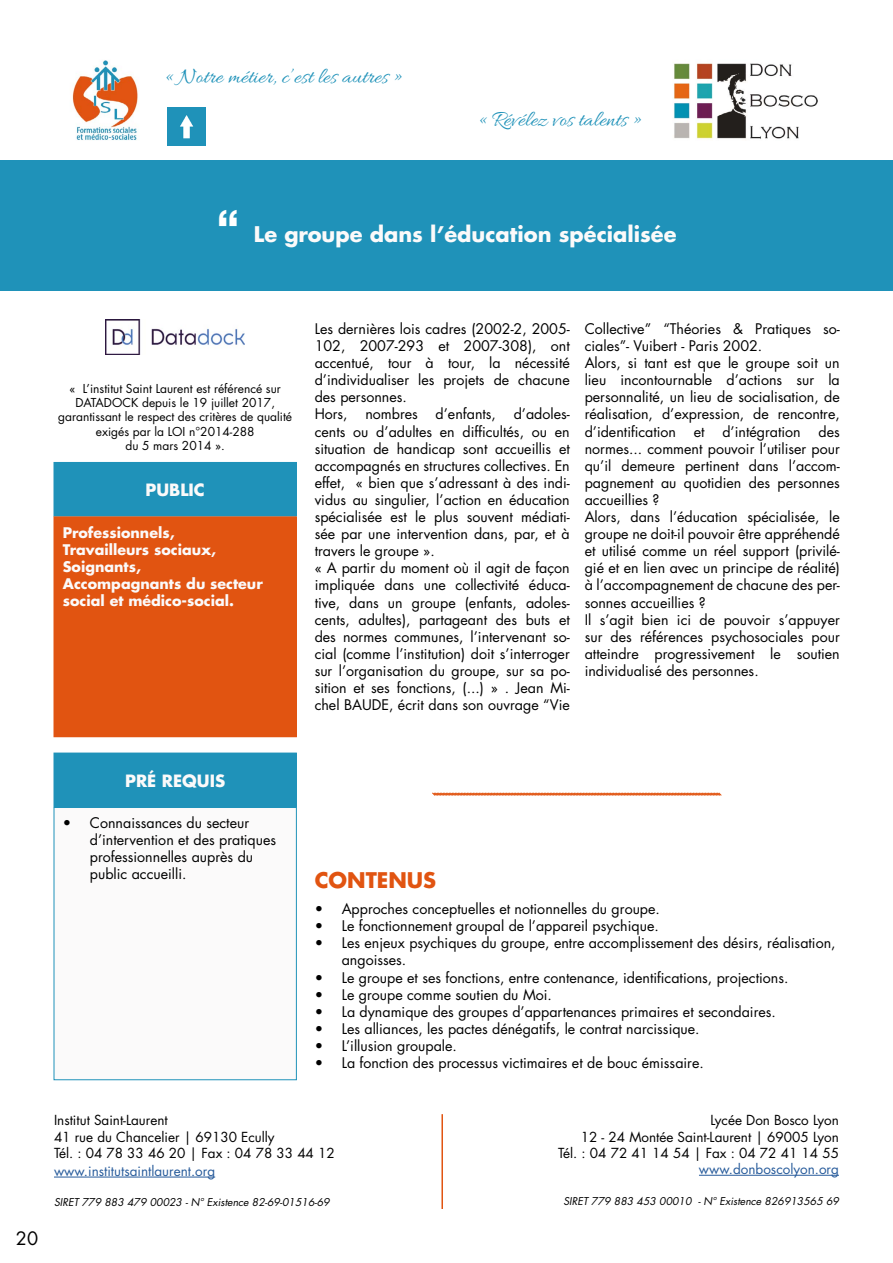
<style>
.page{position:relative;width:893px;height:1263px;background:#fff}
.page>*{position:absolute;margin:0;border:0;box-sizing:border-box;transform-origin:0 0}
.t1{font:22.5px "Allura";color:#1f92b9}
.t2{font:700 21px "Futura Std";color:#fbfafa}
.t3{font:700 21px "Futura Std";color:#e15411}
.t4{font:18px "Futura Std";color:#000}
.t5{font:700 16.5px "Futura Std";color:#fbfafa}
.t6{font:14.25px/17.1px "Futura Std";color:#000}
.t7{font:700 14.25px/17.1px "Futura Std";color:#fbfafa}
.t8{font:13.5px/16.2px "Futura Std";color:#000;text-align:right}
.t9{font:13.5px "Futura Std";color:#275b9b}
.t10{font:12px/14.4px "Futura Std";color:#000;text-align:center}
.t11{font:italic 10.5px "Futura Std";color:#000}
.s1{font-family:"Helvetica Neue LT Pro";font-weight:800;font-size:45px;color:#fff}
</style>
<div class="page">
<img style="left:673px;top:63px;width:145px;height:76px">
<img style="left:72px;top:60px;width:66px;height:80px">
<img style="left:105px;top:320px;width:139px;height:34px">
<div style="left:54px;top:462px;width:242px;height:54px;background:#1f92b9"></div>
<div style="left:0;top:161px;width:893px;height:130px;background:#1f92b9"></div>
<div style="left:54px;top:753px;width:242px;height:54px;background:#1f92b9"></div>
<hr style="left:699px;top:1175px;width:140px;height:1px;background:#275b9b">
<hr style="left:54px;top:1177px;width:161px;height:1px;background:#275b9b">
<hr style="left:441px;top:1114px;width:2px;height:95px;background:#e15411">
<img style="left:168px;top:107px;width:38px;height:38px">
<svg style="left:432px;top:792px;width:290px;height:4px"></svg>
<div style="left:54px;top:807px;width:242px;height:273px;background:#fbfafa"></div>
<div style="left:54px;top:807px;width:243px;height:273px;border:1px solid #1f92b9"></div>
<div style="left:54px;top:517px;width:242px;height:220px;background:#e15411"></div>
<div style="left:54px;top:516px;width:243px;height:221px;border:1px solid #e15411"></div>
<h1 class="t1" style="left:165px;top:64px;width:239px">« Notre métier, c’est les autres »</h1>
<h1 class="t1" style="left:478px;top:107px;width:164px">« Révélez vos talents »</h1>
<h2 class="t2" style="left:216px;top:220px;width:462px"><span class="s1">‘‘</span> Le groupe dans l’éducation spécialisée</h2>
<p class="t10" style="left:58px;top:381px;width:235px">« L’institut Saint Laurent est référencé sur DATADOCK depuis le 19 juillet 2017, garantissant le respect des critères de qualité exigés par la LOI n°2014-288<br>du 5 mars 2014 ».</p>
<p class="t5" style="left:146px;top:479px;width:61px">PUBLIC</p>
<p class="t7" style="left:63px;top:523px;width:201px">Professionnels,<br>Travailleurs sociaux,<br>Soignants,<br>Accompagnants du secteur social et médico-social.</p>
<p class="t6" style="left:315px;top:320px;width:257px">Les dernières lois cadres (2002-2, 2005- 102, 2007-293 et 2007-308), ont accentué, tour à tour, la nécessité d’individualiser les projets de chacune des personnes.<br>Hors, nombres d’enfants, d’adoles&shy;cents ou d’adultes en difficultés, ou en situation de handicap sont accueillis et accompagnés en structures collectives. En effet, « bien que s’adressant à des indi&shy;vidus au singulier, l’action en éducation spécialisée est le plus souvent médiati&shy;sée par une intervention dans, par, et à travers le groupe ».<br>« A partir du moment où il agit de façon impliquée dans une collectivité éduca&shy;tive, dans un groupe (enfants, adoles&shy;cents, adultes), partageant des buts et des normes communes, l’intervenant so&shy;cial (comme l’institution) doit s’interroger sur l’organisation du groupe, sur sa po&shy;sition et ses fonctions, (...) » . Jean Mi&shy;chel BAUDE, écrit dans son ouvrage “Vie</p>
<p class="t6" style="left:585px;top:320px;width:257px">Collective” “Théories &amp; Pratiques so&shy;ciales”- Vuibert - Paris 2002.<br>Alors, si tant est que le groupe soit un lieu incontournable d’actions sur la personnalité, un lieu de socialisation, de réalisation, d’expression, de rencontre, d’identification et d’intégration des normes... comment pouvoir l’utiliser pour qu’il demeure pertinent dans l’accom&shy;pagnement au quotidien des personnes accueillies ?<br>Alors, dans l’éducation spécialisée, le groupe ne doit-il pouvoir être appréhendé et utilisé comme un réel support (privilé&shy;gié et en lien avec un principe de réalité) à l’accompagnement de chacune des per&shy;sonnes accueillies ?<br>Il s’agit bien ici de pouvoir s’appuyer sur des références psychosociales pour atteindre progressivement le soutien individualisé des personnes.</p>
<p class="t5" style="left:125px;top:769px;width:102px">PRÉ REQUIS</p>
<p class="t6" style="left:90px;top:814px;width:188px;text-indent:-27px">• Connaissances du secteur d’intervention et des pratiques professionnelles auprès du public accueilli.</p>
<h2 class="t3" style="left:315px;top:866px;width:123px">CONTENUS</h2>
<p class="t6" style="left:315px;top:900px;width:347px">• Approches conceptuelles et notionnelles du groupe.</p>
<p class="t6" style="left:315px;top:917px;width:346px">• Le fonctionnement groupal de l’appareil psychique.</p>
<p class="t6" style="left:342px;top:935px;width:495px;text-indent:-27px">• Les enjeux psychiques du groupe, entre accomplissement des désirs, réalisation, angoisses.</p>
<p class="t6" style="left:315px;top:969px;width:475px">• Le groupe et ses fonctions, entre contenance, identifications, projections.</p>
<p class="t6" style="left:315px;top:986px;width:239px">• Le groupe comme soutien du Moi.</p>
<p class="t6" style="left:315px;top:1003px;width:463px">• La dynamique des groupes d’appartenances primaires et secondaires.</p>
<p class="t6" style="left:315px;top:1020px;width:387px">• Les alliances, les pactes dénégatifs, le contrat narcissique.</p>
<p class="t6" style="left:315px;top:1037px;width:144px">• L’illusion groupale.</p>
<p class="t6" style="left:315px;top:1054px;width:391px">• La fonction des processus victimaires et de bouc émissaire.</p>
<p class="t4" style="left:16px;top:1227px;width:24px">20</p>
<p class="t8" style="left:54px;top:1112px;width:282px;text-align:left">Institut Saint-Laurent<br>41 rue du Chancelier | 69130 Ecully<br>Tél. : 04 78 33 46 20 | Fax : 04 78 33 44 12</p>
<p class="t9" style="left:54px;top:1162px;width:163px">www.institutsaintlaurent.org</p>
<p class="t11" style="left:54px;top:1196px;width:277px">SIRET 779 883 479 00023 - N° Existence 82-69-01516-69</p>
<p class="t8" style="left:558px;top:1112px;width:282px">Lycée Don Bosco Lyon<br>12 - 24 Montée Saint-Laurent | 69005 Lyon<br>Tél. : 04 72 41 14 54 | Fax : 04 72 41 14 55</p>
<p class="t9" style="left:699px;top:1160px;width:142px">www.donboscolyon.org</p>
<p class="t11" style="left:563px;top:1194px;width:277px">SIRET 779 883 453 00010 - N° Existence 826913565 69</p>
</div>
